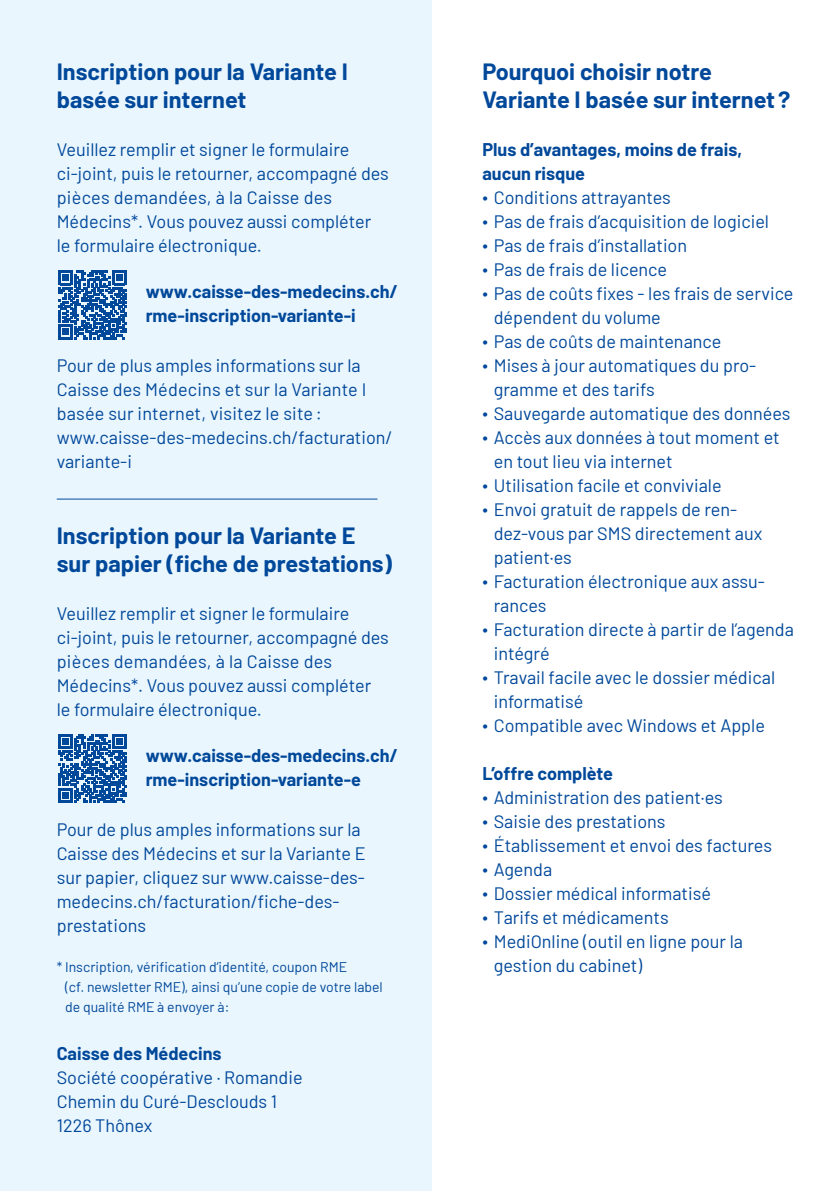
<style>
.page{position:relative;width:840px;height:1191px;background:#fff}
.page>*{position:absolute;margin:0;border:0;box-sizing:border-box;transform-origin:0 0}
.Fliesstext{font:700 23px/28px "Barlow";color:#00489a}
.Fliesstext-2{font:18px/24px "Barlow";color:#00489a}
.Fliesstext-3{font:700 18px/24px "Barlow";color:#00489a}
.t1{font:14px/20px "Barlow";color:#00489a}
.s1{font-weight:700}
</style>
<div class="page">
<div style="left:0;top:0;width:431px;height:1191px;background:#eaf6fe"></div>
<svg style="left:58px;top:271px;width:69px;height:68px"></svg>
<svg style="left:58px;top:734px;width:69px;height:68px"></svg>
<hr style="left:57px;top:499px;width:320px;height:1px;background:#00489a">
<p class="Fliesstext" style="left:57px;top:56px;width:292px">Inscription pour la Variante I basée sur internet</p>
<p class="Fliesstext-2" style="left:57px;top:136px;width:333px">Veuillez remplir et signer le formulaire ci-joint, puis le retourner, accompagné des pièces demandées, à la Caisse des Médecins*. Vous pouvez aussi compléter le formulaire électronique.</p>
<p class="Fliesstext-3" style="left:146px;top:278px;width:254px">www.caisse-des-medecins.ch/ rme-inscription-variante-i</p>
<p class="Fliesstext-2" style="left:57px;top:352px;width:337px">Pour de plus amples informations sur la Caisse des Médecins et sur la Variante I basée sur internet, visitez le site : www.caisse-des-medecins.ch/facturation/ variante-i</p>
<p class="Fliesstext" style="left:57px;top:520px;width:336px">Inscription pour la Variante E sur papier (fiche de prestations)</p>
<p class="Fliesstext-2" style="left:57px;top:600px;width:333px">Veuillez remplir et signer le formulaire ci-joint, puis le retourner, accompagné des pièces demandées, à la Caisse des Médecins*. Vous pouvez aussi compléter le formulaire électronique.</p>
<p class="Fliesstext-3" style="left:146px;top:742px;width:254px">www.caisse-des-medecins.ch/ rme-inscription-variante-e</p>
<p class="Fliesstext-2" style="left:57px;top:816px;width:310px">Pour de plus amples informations sur la Caisse des Médecins et sur la Variante E sur papier, cliquez sur www.caisse-des&shy;medecins.ch/facturation/fiche-des&shy;prestations</p>
<p class="t1" style="left:65px;top:956px;width:319px;text-indent:-8px">* Inscription, vérification d’identité, coupon RME<br>(cf. newsletter RME), ainsi qu’une copie de votre label de qualité RME à envoyer à:</p>
<p class="Fliesstext-2" style="left:57px;top:1040px;width:247px"><span class="s1">Caisse des Médecins<br></span>Société coopérative · Romandie</p>
<p class="Fliesstext-2" style="left:57px;top:1088px;width:222px">Chemin du Curé-Desclouds 1<br>1226 Thônex</p>
<p class="Fliesstext" style="left:482px;top:56px;width:309px">Pourquoi choisir notre<br>Variante I basée sur internet?</p>
<p class="Fliesstext-3" style="left:482px;top:136px;width:261px">Plus d’avantages, moins de frais, aucun risque</p>
<p class="Fliesstext-2" style="left:482px;top:184px;width:190px">∙ Conditions attrayantes</p>
<p class="Fliesstext-2" style="left:482px;top:208px;width:288px">∙ Pas de frais d’acquisition de logiciel</p>
<p class="Fliesstext-2" style="left:482px;top:232px;width:206px">∙ Pas de frais d’installation</p>
<p class="Fliesstext-2" style="left:482px;top:256px;width:186px">∙ Pas de frais de licence</p>
<p class="Fliesstext-2" style="left:493px;top:280px;width:301px;text-indent:-11px">∙ Pas de coûts fixes - les frais de service dépendent du volume</p>
<p class="Fliesstext-2" style="left:482px;top:328px;width:240px">∙ Pas de coûts de maintenance</p>
<p class="Fliesstext-2" style="left:493px;top:352px;width:264px;text-indent:-11px">∙ Mises à jour automatiques du pro&shy;gramme et des tarifs</p>
<p class="Fliesstext-2" style="left:482px;top:400px;width:309px">∙ Sauvegarde automatique des données</p>
<p class="Fliesstext-2" style="left:493px;top:424px;width:287px;text-indent:-11px">∙ Accès aux données à tout moment et en tout lieu via internet</p>
<p class="Fliesstext-2" style="left:482px;top:472px;width:240px">∙ Utilisation facile et conviviale</p>
<p class="Fliesstext-2" style="left:493px;top:496px;width:270px;text-indent:-11px">∙ Envoi gratuit de rappels de ren&shy;dez-vous par SMS directement aux patient·es</p>
<p class="Fliesstext-2" style="left:493px;top:568px;width:272px;text-indent:-11px">∙ Facturation électronique aux assu&shy;rances</p>
<p class="Fliesstext-2" style="left:493px;top:616px;width:301px;text-indent:-11px">∙ Facturation directe à partir de l’agenda intégré</p>
<p class="Fliesstext-2" style="left:493px;top:664px;width:283px;text-indent:-11px">∙ Travail facile avec le dossier médical informatisé</p>
<p class="Fliesstext-2" style="left:482px;top:712px;width:284px">∙ Compatible avec Windows et Apple</p>
<p class="Fliesstext-3" style="left:482px;top:760px;width:132px">L’offre complète</p>
<p class="Fliesstext-2" style="left:482px;top:784px;width:242px">∙ Administration des patient·es</p>
<p class="Fliesstext-2" style="left:482px;top:808px;width:185px">∙ Saisie des prestations</p>
<p class="Fliesstext-2" style="left:482px;top:832px;width:291px">∙ Établissement et envoi des factures</p>
<p class="Fliesstext-2" style="left:482px;top:856px;width:71px">∙ Agenda</p>
<p class="Fliesstext-2" style="left:482px;top:880px;width:230px">∙ Dossier médical informatisé</p>
<p class="Fliesstext-2" style="left:482px;top:904px;width:188px">∙ Tarifs et médicaments</p>
<p class="Fliesstext-2" style="left:493px;top:928px;width:251px;text-indent:-11px">∙ MediOnline (outil en ligne pour la gestion du cabinet)</p>
</div>
